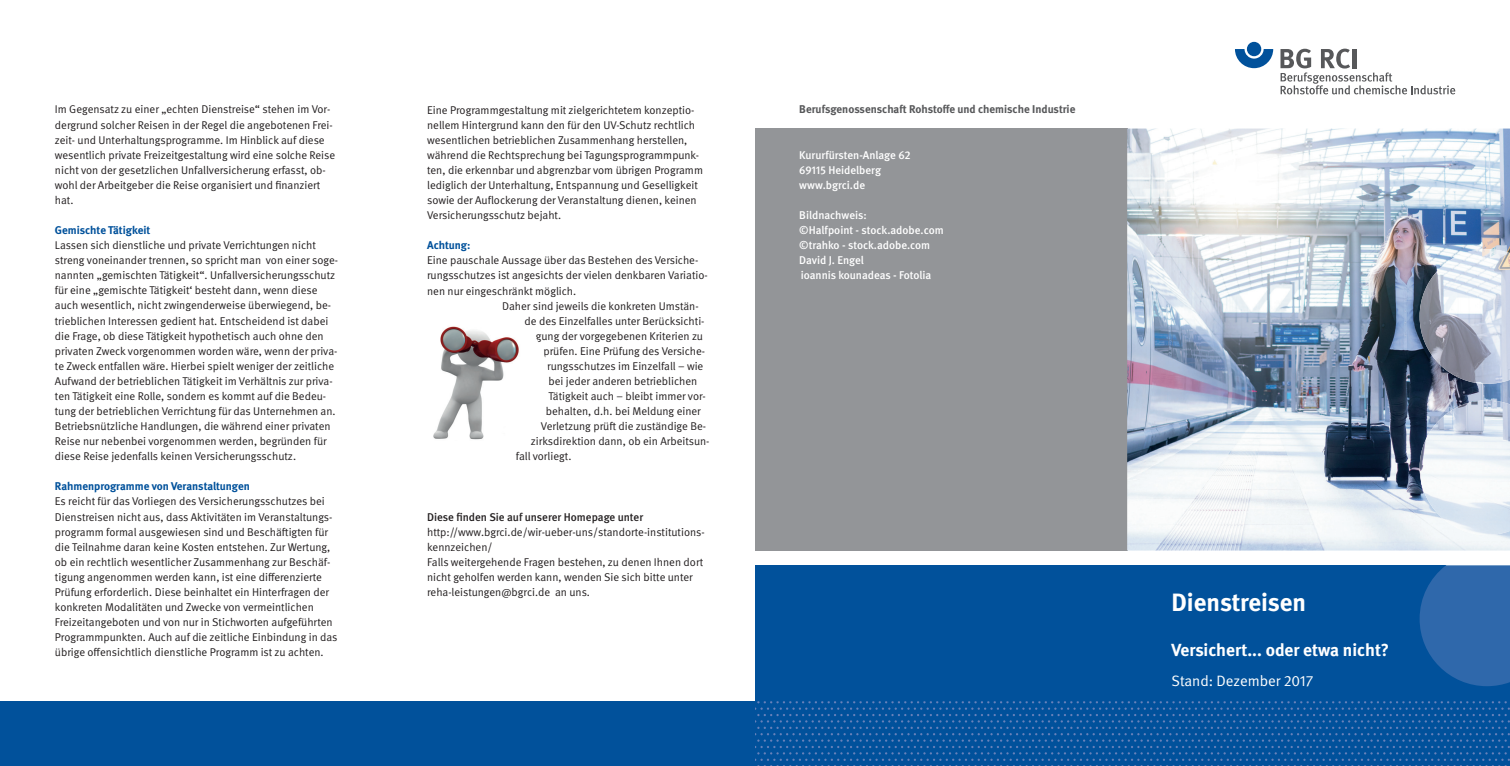
<style>
.page{position:relative;width:1510px;height:766px;background:#fff}
.page>*{position:absolute;margin:0;border:0;box-sizing:border-box;transform-origin:0 0}
.t1{font:700 25px "DGUV Meta";color:#fff}
.t2{font:700 17.5px "DGUV Meta";color:#fff}
.t3{font:15px "DGUV Meta";color:#fff}
.t4{font:11.25px/15.1px "DGUV Meta";color:#231f20}
.t5{font:500 11.25px/15.1px "DGUV Meta";letter-spacing:-.005em;color:#fff}
.t6{font:700 11.25px "DGUV Meta";color:#01519b}
.t7{font:700 11.25px "DGUV Meta";color:#57585a}
.t8{font:500 11.25px "DGUV Meta";color:#231f20}
</style>
<div class="page">
<div style="left:755px;top:128px;width:372px;height:422px;background:#939598"></div>
<img style="left:1127px;top:128px;width:382px;height:422px">
<div style="left:372px;top:701px;width:383px;height:64px;background:#01519b"></div>
<div style="left:755px;top:565px;width:754px;height:200px;background:#01519b"></div>
<svg style="left:755px;top:701px;width:754px;height:60px"></svg>
<svg style="left:1235px;top:49px;width:38px;height:19px"></svg>
<div style="left:1246px;top:42px;width:15px;height:14px;background:#01519b;border-radius:50%"></div>
<svg style="left:1280px;top:49px;width:175px;height:45px"></svg>
<svg style="left:1419px;top:565px;width:90px;height:121px;background:#2865a8"></svg>
<img style="left:1419px;top:249px;width:90px;height:135px">
<div style="left:0;top:701px;width:383px;height:64px;background:#01519b"></div>
<img style="left:401px;top:312px;width:137px;height:137px;border-radius:69px">
<img style="left:1419px;top:400px;width:90px;height:135px">
<p class="t4" style="left:55px;top:102px;width:282px">Im Gegensatz zu einer „echten Dienstreise“ stehen im Vor&shy;dergrund solcher Reisen in der Regel die angebotenen Frei&shy;zeit- und Unterhaltungsprogramme. Im Hinblick auf diese wesentlich private Freizeitgestaltung wird eine solche Reise nicht von der gesetzlichen Unfallversicherung erfasst, ob&shy;wohl der Arbeitgeber die Reise organisiert und finanziert hat.</p>
<p class="t6" style="left:55px;top:223px;width:97px">Gemischte Tätigkeit</p>
<p class="t4" style="left:55px;top:238px;width:285px">Lassen sich dienstliche und private Verrichtungen nicht streng voneinander trennen, so spricht man von einer soge&shy;nannten „gemischten Tätigkeit“. Unfallversicherungsschutz für eine „gemischte Tätigkeit‘ besteht dann, wenn diese auch wesentlich, nicht zwingenderweise überwiegend, be&shy;trieblichen Interessen gedient hat. Entscheidend ist dabei die Frage, ob diese Tätigkeit hypothetisch auch ohne den privaten Zweck vorgenommen worden wäre, wenn der priva&shy;te Zweck entfallen wäre. Hierbei spielt weniger der zeitliche Aufwand der betrieblichen Tätigkeit im Verhältnis zur priva&shy;ten Tätigkeit eine Rolle, sondern es kommt auf die Bedeu&shy;tung der betrieblichen Verrichtung für das Unternehmen an.<br>Betriebsnützliche Handlungen, die während einer privaten Reise nur nebenbei vorgenommen werden, begründen für diese Reise jedenfalls keinen Versicherungsschutz.</p>
<p class="t6" style="left:55px;top:479px;width:196px">Rahmenprogramme von Veranstaltungen</p>
<p class="t4" style="left:55px;top:494px;width:284px">Es reicht für das Vorliegen des Versicherungsschutzes bei Dienstreisen nicht aus, dass Aktivitäten im Veranstaltungs&shy;programm formal ausgewiesen sind und Beschäftigten für die Teilnahme daran keine Kosten entstehen. Zur Wertung, ob ein rechtlich wesentlicher Zusammenhang zur Beschäf&shy;tigung angenommen werden kann, ist eine differenzierte Prüfung erforderlich. Diese beinhaltet ein Hinterfragen der konkreten Modalitäten und Zwecke von vermeintlichen Freizeitangeboten und von nur in Stichworten aufgeführten Programmpunkten. Auch auf die zeitliche Einbindung in das übrige offensichtlich dienstliche Programm ist zu achten.</p>
<p class="t4" style="left:427px;top:102px;width:277px">Eine Programmgestaltung mit zielgerichtetem konzeptio&shy;nellem Hintergrund kann den für den UV-Schutz rechtlich wesentlichen betrieblichen Zusammenhang herstellen, während die Rechtsprechung bei Tagungsprogrammpunk&shy;ten, die erkennbar und abgrenzbar vom übrigen Programm lediglich der Unterhaltung, Entspannung und Geselligkeit sowie der Auflockerung der Veranstaltung dienen, keinen Versicherungsschutz bejaht.</p>
<p class="t6" style="left:427px;top:238px;width:45px">Achtung:</p>
<p class="t4" style="left:427px;top:253px;width:273px">Eine pauschale Aussage über das Bestehen des Versiche-</p>
<p class="t4" style="left:427px;top:268px;width:282px">rungsschutzes ist angesichts der vielen denkbaren Variatio-</p>
<p class="t4" style="left:427px;top:283px;width:151px">nen nur eingeschränkt möglich.</p>
<p class="t4" style="left:502px;top:298px;width:198px">Daher sind jeweils die konkreten Umstän-</p>
<p class="t4" style="left:524px;top:313px;width:181px">de des Einzelfalles unter Berücksichti-</p>
<p class="t4" style="left:536px;top:328px;width:169px">gung der vorgegebenen Kriterien zu</p>
<p class="t4" style="left:543px;top:343px;width:163px">prüfen. Eine Prüfung des Versiche-</p>
<p class="t4" style="left:547px;top:358px;width:158px">rungsschutzes im Einzelfall – wie</p>
<p class="t4" style="left:548px;top:373px;width:150px">bei jeder anderen betrieblichen</p>
<p class="t4" style="left:548px;top:389px;width:159px">Tätigkeit auch – bleibt immer vor-</p>
<p class="t4" style="left:546px;top:404px;width:156px">behalten, d.h. bei Meldung einer</p>
<p class="t4" style="left:541px;top:419px;width:167px">Verletzung prüft die zuständige Be-</p>
<p class="t4" style="left:531px;top:434px;width:180px">zirksdirektion dann, ob ein Arbeitsun-</p>
<p class="t4" style="left:516px;top:449px;width:57px">fall vorliegt.</p>
<p class="t8" style="left:427px;top:510px;width:217px">Diese finden Sie auf unserer Homepage unter</p>
<p class="t4" style="left:427px;top:524px;width:279px">http://www.bgrci.de/wir-ueber-uns/standorte-institutions&shy;kennzeichen/<br>Falls weitergehende Fragen bestehen, zu denen Ihnen dort nicht geholfen werden kann, wenden Sie sich bitte unter reha-leistungen@bgrci.de an uns.</p>
<p class="t7" style="left:799px;top:103px;width:278px">Berufsgenossenschaft Rohstoffe und chemische Industrie</p>
<p class="t5" style="left:799px;top:147px;width:113px">Kururfürsten-Anlage 62<br>69115 Heidelberg www.bgrci.de</p>
<p class="t5" style="left:799px;top:208px;width:146px">Bildnachweis:<br>©Halfpoint - stock.adobe.com ©trahko - stock.adobe.com<br>David J. Engel<br>ioannis kounadeas - Fotolia</p>
<h1 class="t1" style="left:1171px;top:587px;width:136px">Dienstreisen</h1>
<h2 class="t2" style="left:1171px;top:639px;width:219px">Versichert... oder etwa nicht?</h2>
<h3 class="t3" style="left:1171px;top:672px;width:143px">Stand: Dezember 2017</h3>
</div>
